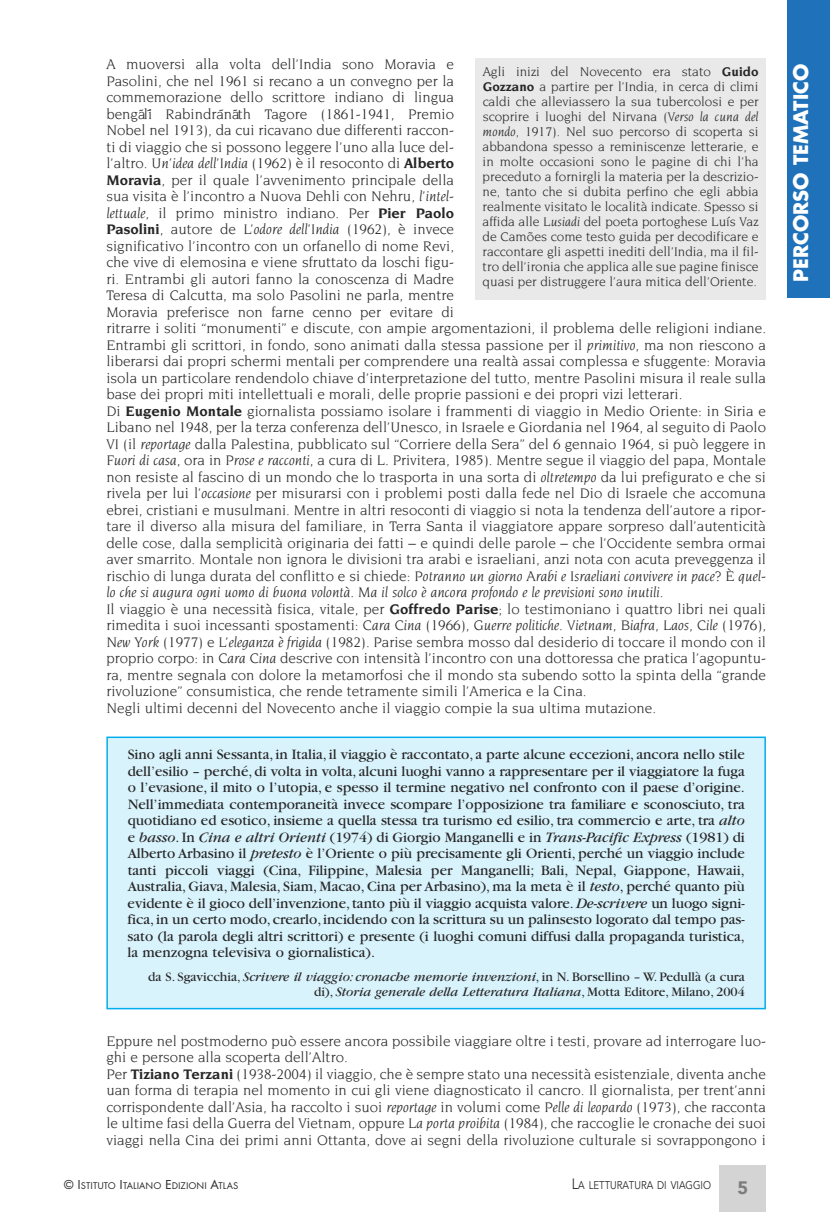
<style>
.page{position:relative;width:830px;height:1212px;background:#fff}
.page>*{position:absolute;margin:0;border:0;box-sizing:border-box;transform-origin:0 0}
.t1{font:700 19.5px "Futura";color:#fff}
.t2{font:900 18px "Avenir";color:#7d7d7d}
.t3{font:15px/16.5px "Novarese";color:#272627}
.t4{font:15px/16.5px "Garamond";color:#272627;text-align:justify}
.t5{font:13.5px/15px "Novarese";color:#272627;text-align:justify}
.t6{font:italic 13.5px/15px "Garamond";color:#272627;text-align:right}
.t7{font:11.25px "Avenir";color:#272627;scale:.85 1}
.t8{font:10.2px "Futura T";color:#272627}
.s1{font-style:italic}
.s2{font-weight:700}
.s3{font-style:normal}
.s4{font-size:13.5px}
.s5{font-size:15px}
</style>
<div class="page">
<div style="left:787px;top:0;width:42px;height:298px;background:#1f71b9"></div>
<div style="left:719px;top:1165px;width:46px;height:47px;background:#d4d4d4"></div>
<div style="left:108px;top:738px;width:656px;height:270px;background:#d9f3fc"></div>
<div style="left:106px;top:736px;width:659px;height:273px;border:2px solid #00aded"></div>
<div style="left:475px;top:58px;width:290px;height:241px;background:#e9e9e9"></div>
<p class="t3" style="left:106px;top:57px;width:661px">A muoversi alla volta dell’India sono Moravia e<br>Pasolini, che nel 1961 si recano a un convegno per la<br>commemorazione dello scrittore indiano di lingua<br>benga-li- Rabindra-na-th Tagore (1861-1941, Premio<br>Nobel nel 1913), da cui ricavano due differenti raccon-<br>ti di viaggio che si possono leggere l’uno alla luce del-<br>l’altro. <span class="s1">Un’idea dell’India</span> (1962) è il resoconto di <span class="s2">Alberto<br>Moravia</span>, per il quale l’avvenimento principale della<br>sua visita è l’incontro a Nuova Dehli con Nehru, <span class="s1">l’intel-<br>lettuale</span>, il primo ministro indiano. Per <span class="s2">Pier Paolo<br>Pasolini</span>, autore de <span class="s1">L’odore dell’India</span> (1962), è invece<br>significativo l’incontro con un orfanello di nome Revi,<br>che vive di elemosina e viene sfruttato da loschi figu-<br>ri. Entrambi gli autori fanno la conoscenza di Madre<br>Teresa di Calcutta, ma solo Pasolini ne parla, mentre<br>Moravia preferisce non farne cenno per evitare di<br>ritrarre i soliti “monumenti” e discute, con ampie argomentazioni, il problema delle religioni indiane.<br>Entrambi gli scrittori, in fondo, sono animati dalla stessa passione per il <span class="s1">primitivo</span>, ma non riescono a liberarsi dai propri schermi mentali per comprendere una realtà assai complessa e sfuggente: Moravia isola un particolare rendendolo chiave d’interpretazione del tutto, mentre Pasolini misura il reale sulla base dei propri miti intellettuali e morali, delle proprie passioni e dei propri vizi letterari.<br>Di <span class="s2">Eugenio Montale</span> giornalista possiamo isolare i frammenti di viaggio in Medio Oriente: in Siria e Libano nel 1948, per la terza conferenza dell’Unesco, in Israele e Giordania nel 1964, al seguito di Paolo VI (il <span class="s1">reportage</span> dalla Palestina, pubblicato sul “Corriere della Sera” del 6 gennaio 1964, si può leggere in <span class="s1">Fuori di casa</span>, ora in <span class="s1">Prose e racconti</span>, a cura di L. Privitera, 1985). Mentre segue il viaggio del papa, Montale non resiste al fascino di un mondo che lo trasporta in una sorta di <span class="s1">oltretempo</span> da lui prefigurato e che si rivela per lui l’<span class="s1">occasione</span> per misurarsi con i problemi posti dalla fede nel Dio di Israele che accomuna ebrei, cristiani e musulmani. Mentre in altri resoconti di viaggio si nota la tendenza dell’autore a ripor&shy;tare il diverso alla misura del familiare, in Terra Santa il viaggiatore appare sorpreso dall’autenticità delle cose, dalla semplicità originaria dei fatti – e quindi delle parole – che l’Occidente sembra ormai aver smarrito. Montale non ignora le divisioni tra arabi e israeliani, anzi nota con acuta preveggenza il rischio di lunga durata del conflitto e si chiede: <span class="s1">Potranno un giorno Arabi e Israeliani convivere in pace? È quel&shy;lo che si augura ogni uomo di buona volontà. Ma il solco è ancora profondo e le previsioni sono inutili</span>.<br>Il viaggio è una necessità fisica, vitale, per <span class="s2">Goffredo Parise</span>; lo testimoniano i quattro libri nei quali rimedita i suoi incessanti spostamenti: <span class="s1">Cara Cina</span> (1966), <span class="s1">Guerre politiche. Vietnam, Biafra, Laos, Cile</span> (1976), <span class="s1">New York</span> (1977) e <span class="s1">L’eleganza è frigida</span> (1982). Parise sembra mosso dal desiderio di toccare il mondo con il proprio corpo: in <span class="s1">Cara Cina</span> descrive con intensità l’incontro con una dottoressa che pratica l’agopuntu&shy;ra, mentre segnala con dolore la metamorfosi che il mondo sta subendo sotto la spinta della “grande rivoluzione” consumistica, che rende tetramente simili l’America e la Cina.<br>Negli ultimi decenni del Novecento anche il viaggio compie la sua ultima mutazione.</p>
<p class="t4" style="left:127px;top:748px;width:618px">Sino agli anni Sessanta, in Italia, il viaggio è raccontato, a parte alcune eccezioni, ancora nello stile dell’esilio – perché, di volta in volta, alcuni luoghi vanno a rappresentare per il viaggiatore la fuga o l’evasione, il mito o l’utopia, e spesso il termine negativo nel confronto con il paese d’origine.<br>Nell’immediata contemporaneità invece scompare l’opposizione tra familiare e sconosciuto, tra quotidiano ed esotico, insieme a quella stessa tra turismo ed esilio, tra commercio e arte, tra <span class="s1">alto </span>e <span class="s1">basso</span>.In <span class="s1">Cina e altri Orienti</span> (1974) di Giorgio Manganelli e in <span class="s1">Trans-Pacific Express</span> (1981) di Alberto Arbasino il <span class="s1">pretesto</span> è l’Oriente o più precisamente gli Orienti, perché un viaggio include tanti piccoli viaggi (Cina, Filippine, Malesia per Manganelli; Bali, Nepal, Giappone, Hawaii, Australia, Giava, Malesia, Siam, Macao, Cina per Arbasino), ma la meta è il <span class="s1">testo</span>, perché quanto più evidente è il gioco dell’invenzione,tanto più il viaggio acquista valore.<span class="s1">De-scrivere</span> un luogo signi&shy;fica,in un certo modo, crearlo,incidendo con la scrittura su un palinsesto logorato dal tempo pas&shy;sato (la parola degli altri scrittori) e presente (i luoghi comuni diffusi dalla propaganda turistica, la menzogna televisiva o giornalistica).</p>
<p class="t6" style="left:148px;top:971px;width:598px"><span class="s3">da S. Sgavicchia,</span> Scrivere il viaggio: cronache memorie invenzioni<span class="s3">, in N. Borsellino – W. Pedullà (a cura di),</span> Storia generale della Letteratura Italiana<span class="s3">, Motta Editore, Milano, 2004</span></p>
<p class="t3" style="left:106px;top:1033px;width:661px">Eppure nel postmoderno può essere ancora possibile viaggiare oltre i testi, provare ad interrogare luo&shy;ghi e persone alla scoperta dell’Altro.<br>Per <span class="s2">Tiziano Terzani</span> (1938-2004) il viaggio, che è sempre stato una necessità esistenziale, diventa anche uan forma di terapia nel momento in cui gli viene diagnosticato il cancro. Il giornalista, per trent’anni corrispondente dall’Asia, ha raccolto i suoi <span class="s1">reportage</span> in volumi come <span class="s1">Pelle di leopardo</span> (1973), che racconta le ultime fasi della Guerra del Vietnam, oppure <span class="s1">La porta proibita</span> (1984), che raccoglie le cronache dei suoi viaggi nella Cina dei primi anni Ottanta, dove ai segni della rivoluzione culturale si sovrappongono i</p>
<p class="t5" style="left:482px;top:65px;width:277px">Agli inizi del Novecento era stato <span class="s2">Guido Gozzano</span> a partire per l’India, in cerca di climi caldi che alleviassero la sua tubercolosi e per scoprire i luoghi del Nirvana (<span class="s1">Verso la cuna del mondo</span>, 1917). Nel suo percorso di scoperta si abbandona spesso a reminiscenze letterarie, e in molte occasioni sono le pagine di chi l’ha preceduto a fornirgli la materia per la descrizio&shy;ne, tanto che si dubita perfino che egli abbia realmente visitato le località indicate. Spesso si affida alle <span class="s1">Lusiadi</span> del poeta portoghese Luís Vaz de Camões come testo guida per decodificare e raccontare gli aspetti inediti dell’India, ma il fil&shy;tro dell’ironia che applica alle sue pagine finisce quasi per distruggere l’aura mitica dell’Oriente.</p>
<p class="t8" style="left:64px;top:1179px;width:176px"><span class="s4">© I</span>STITUTO <span class="s4">I</span>TALIANO <span class="s4">E</span>DIZIONI <span class="s4">A</span>TLAS</p>
<p class="t7" style="left:571px;top:1177px;width:165px"><span class="s5">L</span>A LETTURATURA DI VIAGGIO</p>
<p class="t2" style="left:737px;top:1176px;width:12px">5</p>
<h1 class="t1" style="left:791px;top:282px;width:220px;rotate:-90deg">PERCORSO TEMATICO</h1>
</div>
